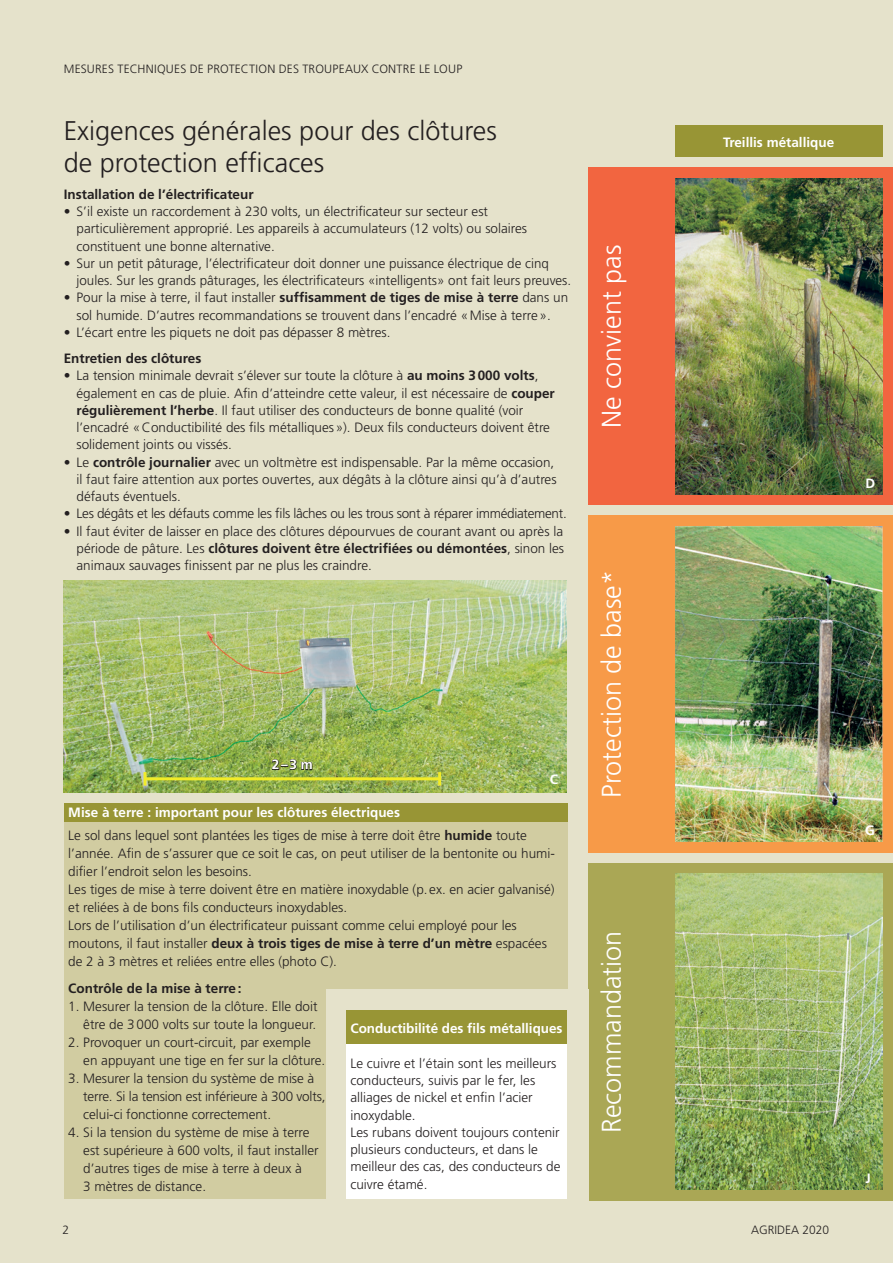
<style>
.page{position:relative;width:893px;height:1263px;background:#e5e2cb}
.page>*{position:absolute;margin:0;border:0;box-sizing:border-box;transform-origin:0 0}
.t1{font:300 27px/31.5px "Frutiger";color:#231f20}
.t2{font:300 27px "Frutiger";color:#fff}
.t3{font:300 13.5px/17.2px "Frutiger";color:#231f20}
.t4{font:300 13.5px "Frutiger";letter-spacing:-.02em;color:#231f20}
.t5{font:700 13.5px "Frutiger";color:#231f20}
.t6{font:700 13.5px "Frutiger";letter-spacing:-.005em;color:#fff}
.t7{font:300 12px "Frutiger";letter-spacing:.015em;color:#231f20}
.s1{font-weight:700}
.s2{color:#231f20}
.s3{font-weight:700;color:#fff}
</style>
<div class="page">
<div style="left:589px;top:168px;width:304px;height:337px;background:#f26540"></div>
<div style="left:589px;top:516px;width:304px;height:337px;background:#f79a48"></div>
<div style="left:589px;top:863px;width:304px;height:337px;background:#aaa755"></div>
<div style="left:64px;top:803px;width:503px;height:20px;background:#989535"></div>
<div style="left:64px;top:823px;width:503px;height:376px;background:#d1cca1"></div>
<div style="left:326px;top:990px;width:263px;height:273px;background:#e5e2cb"></div>
<div style="left:346px;top:1010px;width:221px;height:34px;background:#989535"></div>
<div style="left:346px;top:1044px;width:221px;height:155px;background:#fff"></div>
<div style="left:675px;top:125px;width:207px;height:32px;background:#989535"></div>
<img style="left:675px;top:179px;width:207px;height:315px">
<img style="left:675px;top:874px;width:207px;height:315px">
<img style="left:675px;top:526px;width:207px;height:316px">
<img style="left:64px;top:580px;width:503px;height:212px">
<hr style="left:145px;top:777px;width:295px;height:3px;background:#f1eb28">
<svg style="left:144px;top:772px;width:3px;height:13px"></svg>
<svg style="left:438px;top:772px;width:3px;height:13px"></svg>
<p class="t7" style="left:64px;top:65px;width:400px">MESURES TECHNIQUES DE PROTECTION DES TROUPEAUX CONTRE LE LOUP</p>
<h1 class="t1" style="left:64px;top:117px;width:435px">Exigences générales pour des clôtures de protection efficaces</h1>
<p class="t5" style="left:64px;top:188px;width:191px">Installation de l’électrificateur</p>
<p class="t3" style="left:77px;top:204px;width:452px;text-indent:-13px">• S’il existe un raccordement à 230 volts, un électrificateur sur secteur est particulièrement approprié. Les appareils à accumulateurs (12 volts) ou solaires constituent une bonne alternative.</p>
<p class="t3" style="left:77px;top:255px;width:496px;text-indent:-13px">• Sur un petit pâturage, l’électrificateur doit donner une puissance électrique de cinq joules. Sur les grands pâturages, les électrificateurs «intelligents» ont fait leurs preuves.</p>
<p class="t3" style="left:64px;top:290px;width:506px;text-align:center">• Pour la mise à terre, il faut installer <span class="s1">suffisamment de tiges de mise à terre</span> dans un sol humide. D’autres recommandations se trouvent dans l’encadré « Mise à terre ».</p>
<p class="t3" style="left:64px;top:324px;width:328px">• L’écart entre les piquets ne doit pas dépasser 8 mètres.</p>
<p class="t5" style="left:64px;top:353px;width:139px">Entretien des clôtures</p>
<p class="t3" style="left:77px;top:368px;width:480px;text-indent:-13px">• La tension minimale devrait s’élever sur toute la clôture à <span class="s1">au moins 3 000 volts</span>, également en cas de pluie. Afin d’atteindre cette valeur, il est nécessaire de <span class="s1">couper régulièrement l’herbe</span>. Il faut utiliser des conducteurs de bonne qualité (voir l’encadré « Conductibilité des fils métalliques »). Deux fils conducteurs doivent être solidement joints ou vissés.</p>
<p class="t3" style="left:77px;top:454px;width:482px;text-indent:-13px">• Le <span class="s1">contrôle journalier</span> avec un voltmètre est indispensable. Par la même occasion, il faut faire attention aux portes ouvertes, aux dégâts à la clôture ainsi qu’à d’autres défauts éventuels.</p>
<p class="t4" style="left:64px;top:508px;width:504px">• Les dégâts et les défauts comme les fils lâches ou les trous sont à réparer immédiatement.</p>
<p class="t3" style="left:77px;top:523px;width:489px;text-align:justify;text-indent:-13px">• Il faut éviter de laisser en place des clôtures dépourvues de courant avant ou après la période de pâture. Les <span class="s1">clôtures doivent être électrifiées ou démontées</span>, sinon les animaux sauvages finissent par ne plus les craindre.</p>
<p class="t6" style="left:272px;top:759px;width:42px"><span class="s2">2</span> – 3 m</p>
<p class="t6" style="left:550px;top:774px;width:10px">C</p>
<p class="t3" style="left:68px;top:802px;width:460px;line-height:22.4px"><span class="s3">Mise à terre : important pour les clôtures électriques<br></span>Le sol dans lequel sont plantées les tiges de mise à terre doit être <span class="s1">humide</span> toute</p>
<p class="t3" style="left:68px;top:845px;width:488px;line-height:18px">l’année. Afin de s’assurer que ce soit le cas, on peut utiliser de la bentonite ou humi&shy;difier l’endroit selon les besoins.<br>Les tiges de mise à terre doivent être en matière inoxydable (p. ex. en acier galvanisé) et reliées à de bons fils conducteurs inoxydables.<br>Lors de l’utilisation d’un électrificateur puissant comme celui employé pour les moutons, il faut installer <span class="s1">deux à trois tiges de mise à terre d’un mètre</span> espacées de 2 à 3 mètres et reliées entre elles (photo C).</p>
<p class="t5" style="left:68px;top:982px;width:175px">Contrôle de la mise à terre :</p>
<p class="t3" style="left:68px;top:998px;width:251px;line-height:18px;text-align:right">1. Mesurer la tension de la clôture. Elle doit être de 3 000 volts sur toute la longueur.</p>
<p class="t3" style="left:83px;top:1034px;width:244px;line-height:18px;text-indent:-15px">2. Provoquer un court-circuit, par exemple en appuyant une tige en fer sur la clôture.</p>
<p class="t3" style="left:83px;top:1070px;width:244px;line-height:18px;text-indent:-15px">3. Mesurer la tension du système de mise à terre. Si la tension est inférieure à 300 volts, celui-ci fonctionne correctement.</p>
<p class="t3" style="left:83px;top:1124px;width:237px;line-height:18px;text-indent:-15px">4. Si la tension du système de mise à terre est supérieure à 600 volts, il faut installer d’autres tiges de mise à terre à deux à<br>3 mètres de distance.</p>
<p class="t6" style="left:350px;top:1022px;width:214px">Conductibilité des fils métalliques</p>
<p class="t3" style="left:350px;top:1055px;width:212px">Le cuivre et l’étain sont les meilleurs conducteurs, suivis par le fer, les alliages de nickel et enfin l’acier inoxydable.<br>Les rubans doivent toujours contenir plusieurs conducteurs, et dans le meilleur des cas, des conducteurs de cuivre étamé.</p>
<h1 class="t2" style="left:600px;top:428px;width:185px;rotate:-90deg">Ne convient pas</h1>
<h1 class="t2" style="left:600px;top:798px;width:229px;rotate:-90deg">Protection de base*</h1>
<h1 class="t2" style="left:600px;top:1133px;width:204px;rotate:-90deg">Recommandation</h1>
<p class="t6" style="left:723px;top:136px;width:113px">Treillis métallique</p>
<p class="t7" style="left:62px;top:1225px;width:8px">2</p>
<p class="t7" style="left:751px;top:1225px;width:80px">AGRIDEA 2020</p>
<p class="t6" style="left:865px;top:477px;width:11px">D</p>
<p class="t6" style="left:865px;top:825px;width:11px">G</p>
<p class="t6" style="left:865px;top:1173px;width:7px">J</p>
</div>
